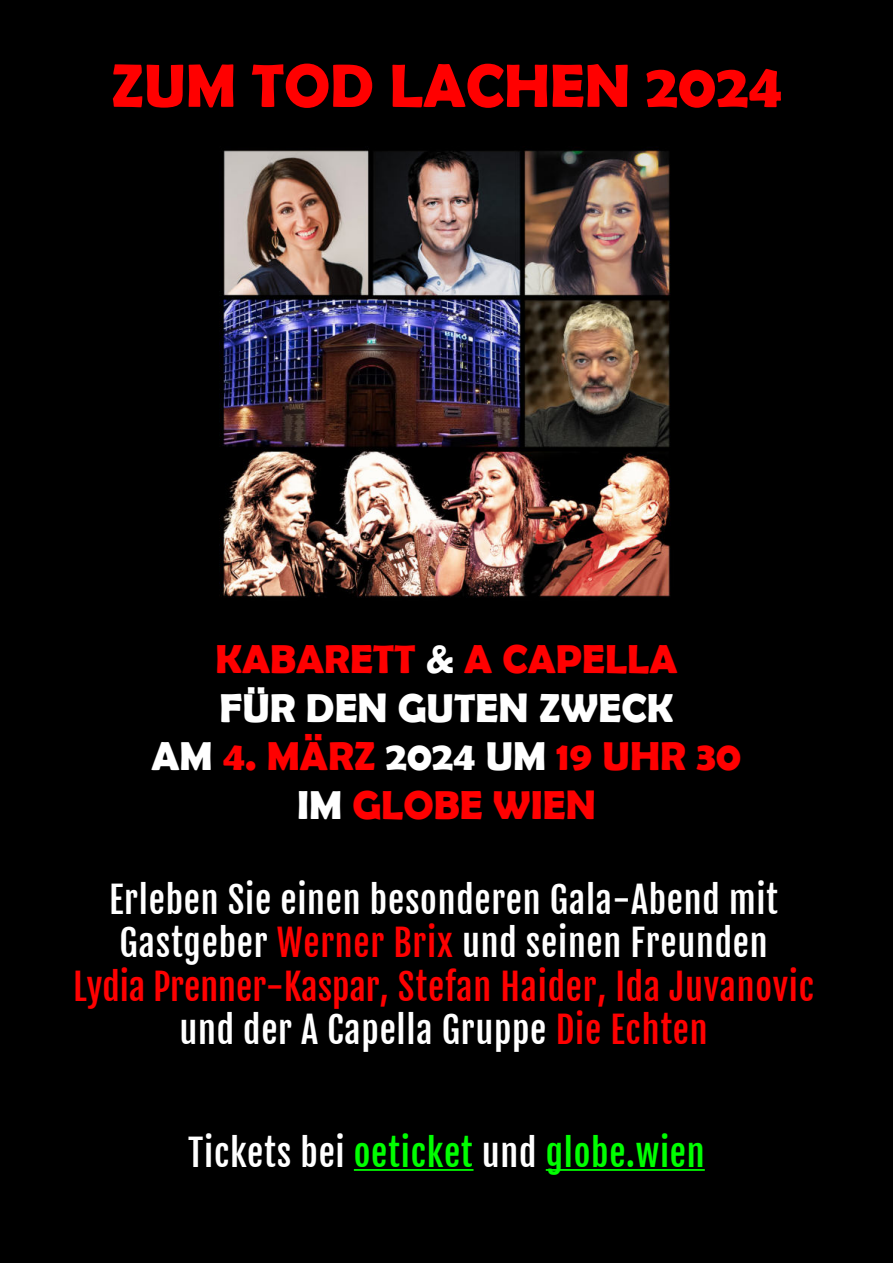
<style>
.page{position:relative;width:893px;height:1263px;background:#000}
.page>*{position:absolute;margin:0;border:0;box-sizing:border-box;transform-origin:0 0}
.t1{font:700 61.5px "Berlin Sans FB Demi";color:#f00}
.t2{font:700 40.5px/48.6px "Berlin Sans FB Demi";color:#f00;text-align:center}
.t3{font:36px/43.2px "Fjalla One";letter-spacing:.02em;color:#fff;text-align:center}
.t4{font:36px "Fjalla One";letter-spacing:.02em;color:#0f0}
.s1{color:#fff}
.s2{color:#f00}
</style>
<div class="page">
<hr style="left:354px;top:1169px;width:119px;height:2px;background:#0f0">
<hr style="left:546px;top:1169px;width:159px;height:2px;background:#0f0">
<img style="left:220px;top:147px;width:453px;height:453px">
<h1 class="t1" style="left:111px;top:50px;width:673px">ZUM TOD LACHEN 2024</h1>
<p class="t2" style="left:152px;top:635px;width:591px">KABARETT <span class="s1">&amp;</span> A CAPELLA<br><span class="s1">FÜR DEN GUTEN ZWECK<br>AM</span> 4. MÄRZ <span class="s1">2024 UM</span> 19 UHR 30<br><span class="s1">IM</span> GLOBE WIEN</p>
<p class="t3" style="left:73px;top:879px;width:742px">Erleben Sie einen besonderen Gala-Abend mit Gastgeber <span class="s2">Werner Brix</span> und seinen Freunden<br><span class="s2">Lydia Prenner-Kaspar, Stefan Haider, Ida Juvanovic </span>und der A Capella Gruppe <span class="s2">Die Echten</span></p>
<p class="t4" style="left:188px;top:1133px;width:518px"><span class="s1">Tickets bei</span> oeticket <span class="s1">und</span> globe.wien</p>
</div>
